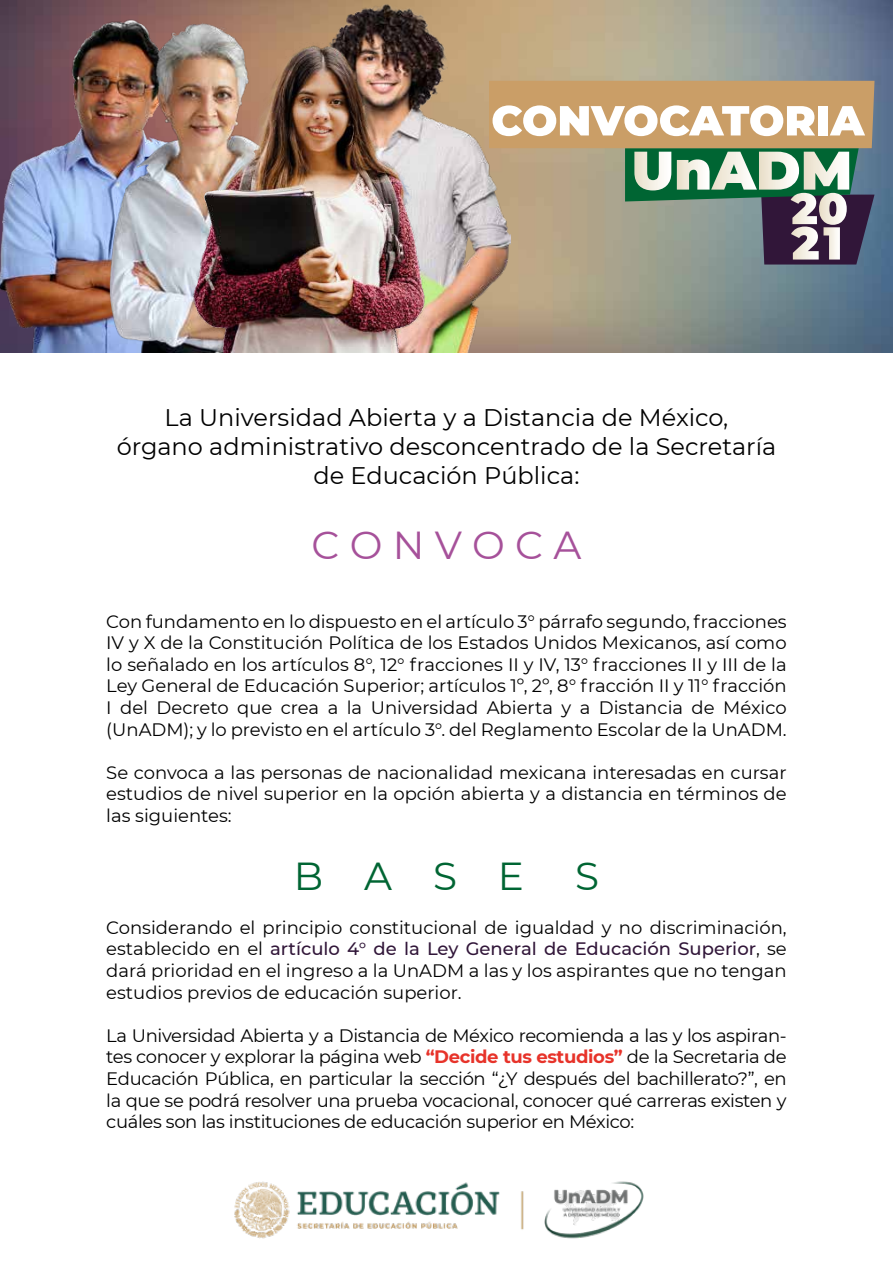
<style>
.page{position:relative;width:893px;height:1263px;background:#fff}
.page>*{position:absolute;margin:0;border:0;box-sizing:border-box;transform-origin:0 0}
.t1{font:39px "Montserrat";color:#a6519a}
.t2{font:39px "Montserrat";color:#006533}
.t3{font:24px/28.8px "Montserrat";color:#000;text-align:center}
.t4{font:18px/21.6px "Montserrat";color:#000;text-align:justify}
.s1{font-weight:500;color:#311639}
.s2{font-weight:700;color:#e7332a}
</style>
<div class="page">
<img style="left:234px;top:1181px;width:410px;height:58px">
<img style="left:236px;top:0;width:657px;height:353px">
<img style="left:0;top:0;width:236px;height:353px">
<svg style="left:511px;top:81px;width:363px;height:184px;background:#a7a188"></svg>
<img style="left:317px;top:0;width:194px;height:353px">
<img style="left:98px;top:9px;width:226px;height:344px">
<img style="left:151px;top:43px;width:319px;height:310px">
<h2 class="t3" style="left:117px;top:402px;width:661px">La Universidad Abierta y a Distancia de México,<br>órgano administrativo desconcentrado de la Secretaría de Educación Pública:</h2>
<h1 class="t1" style="left:312px;top:518px;width:271px">C O N V O C A</h1>
<p class="t4" style="left:106px;top:610px;width:682px">Con fundamento en lo dispuesto en el artículo 3° párrafo segundo, fracciones IV y X de la Constitución Política de los Estados Unidos Mexicanos, así como lo señalado en los artículos 8°, 12° fracciones II y IV, 13° fracciones II y III de la Ley General de Educación Superior; artículos 1º, 2º, 8° fracción II y 11° fracción I del Decreto que crea a la Universidad Abierta y a Distancia de México (UnADM); y lo previsto en el artículo 3°. del Reglamento Escolar de la UnADM.</p>
<p class="t4" style="left:106px;top:761px;width:682px">Se convoca a las personas de nacionalidad mexicana interesadas en cursar estudios de nivel superior en la opción abierta y a distancia en términos de las siguientes:</p>
<h1 class="t2" style="left:294px;top:850px;width:232px">B A S E</h1>
<h1 class="t2" style="left:575px;top:850px;width:25px">S</h1>
<p class="t4" style="left:106px;top:916px;width:682px">Considerando el principio constitucional de igualdad y no discriminación, establecido en el <span class="s1">artículo 4° de la Ley General de Educación Superior</span>, se dará prioridad en el ingreso a la UnADM a las y los aspirantes que no tengan estudios previos de educación superior.</p>
<p class="t4" style="left:106px;top:1024px;width:682px">La Universidad Abierta y a Distancia de México recomienda a las y los aspiran&shy;tes conocer y explorar la página web <span class="s2">“Decide tus estudios”</span> de la Secretaria de Educación Pública, en particular la sección “¿Y después del bachillerato?”, en la que se podrá resolver una prueba vocacional, conocer qué carreras existen y cuáles son las instituciones de educación superior en México:</p>
</div>
